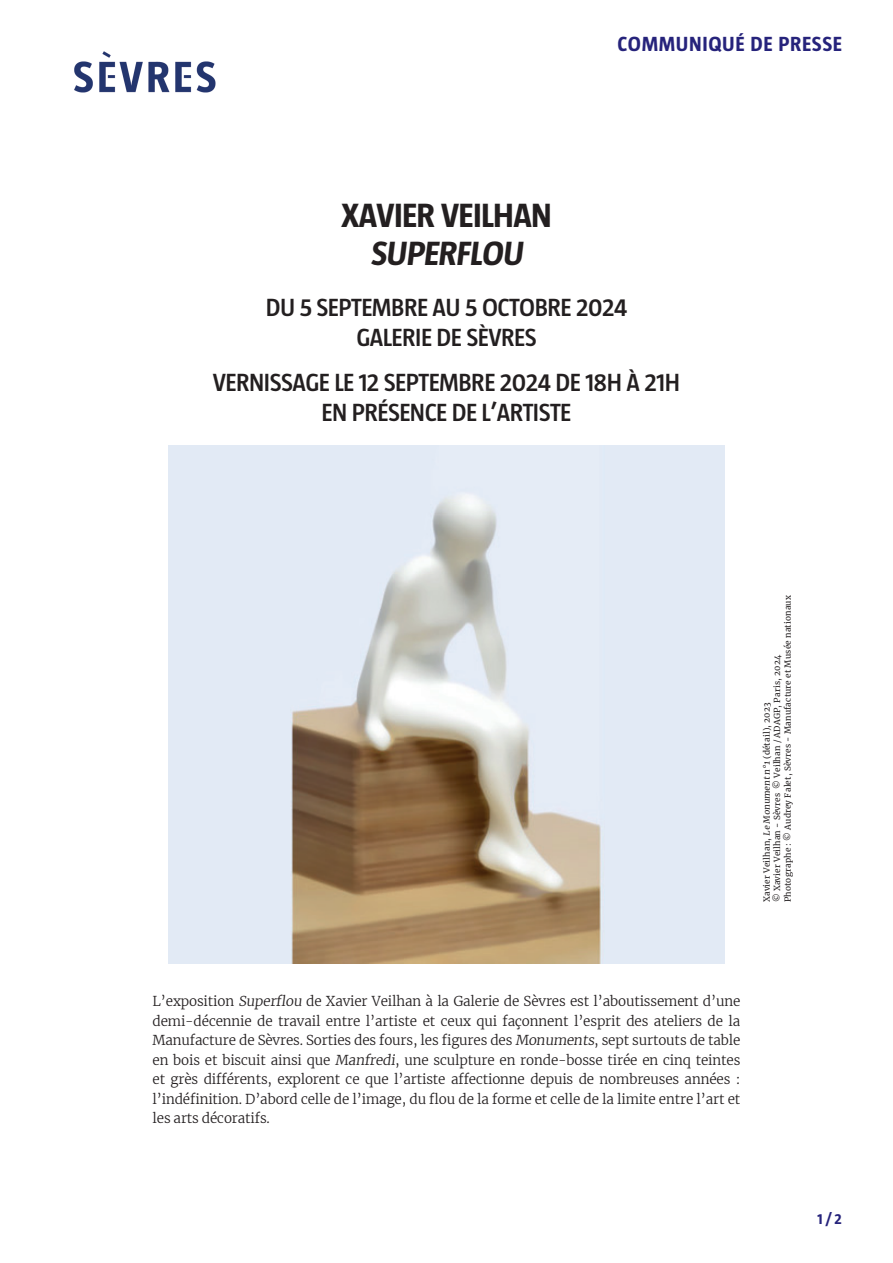
<style>
.page{position:relative;width:893px;height:1263px;background:#fff}
.page>*{position:absolute;margin:0;border:0;box-sizing:border-box;transform-origin:0 0}
.t1{font:700 34.5px/37.5px "Taz";letter-spacing:-.02em;color:#231f20;text-align:center}
.t2{font:600 25.5px/30px "Taz";letter-spacing:-.02em;color:#231f20;text-align:center}
.t3{font:700 21px "Taz";letter-spacing:.03em;color:#26237b}
.t4{font:700 15px "Taz";color:#26237b}
.t5{font:300 13.5px/19.5px "Merriweather";letter-spacing:-.01em;color:#231f20;text-align:justify}
.t6{font:8.25px/10.5px "Merriweather";letter-spacing:.02em;color:#231f20}
</style>
<div class="page">
<img style="left:74px;top:51px;width:142px;height:42px">
<img style="left:168px;top:445px;width:557px;height:519px">
<h3 class="t3" style="left:618px;top:32px;width:226px">COMMUNIQUÉ DE PRESSE</h3>
<h1 class="t1" style="left:341px;top:197px;width:212px">XAVIER VEILHAN<br>SUPERFLOU</h1>
<h2 class="t2" style="left:266px;top:292px;width:363px">DU 5 SEPTEMBRE AU 5 OCTOBRE 2024<br>GALERIE DE SÈVRES</h2>
<h2 class="t2" style="left:213px;top:367px;width:469px">VERNISSAGE LE 12 SEPTEMBRE 2024 DE 18H À 21H<br>EN PRÉSENCE DE L’ARTISTE</h2>
<p class="t6" style="left:761px;top:902px;width:309px;rotate:-90deg">Xavier Veilhan, Le Monument n°1 (détail), 2023<br>© Xavier Veilhan - Sèvres © Veilhan / ADAGP, Paris, 2024<br>Photographe : © Audrey Falet, Sèvres - Manufacture et Musée nationaux</p>
<p class="t5" style="left:153px;top:991px;width:589px">L’exposition Superflou de Xavier Veilhan à la Galerie de Sèvres est l’aboutissement d’une demi-décennie de travail entre l’artiste et ceux qui façonnent l’esprit des ateliers de la Manufacture de Sèvres. Sorties des fours, les figures des Monuments, sept surtouts de table en bois et biscuit ainsi que Manfredi, une sculpture en ronde-bosse tirée en cinq teintes et grès différents, explorent ce que l’artiste affectionne depuis de nombreuses années : l’indéfinition. D’abord celle de l’image, du flou de la forme et celle de la limite entre l’art et les arts décoratifs.</p>
<p class="t4" style="left:817px;top:1210px;width:26px">1 / 2</p>
</div>
